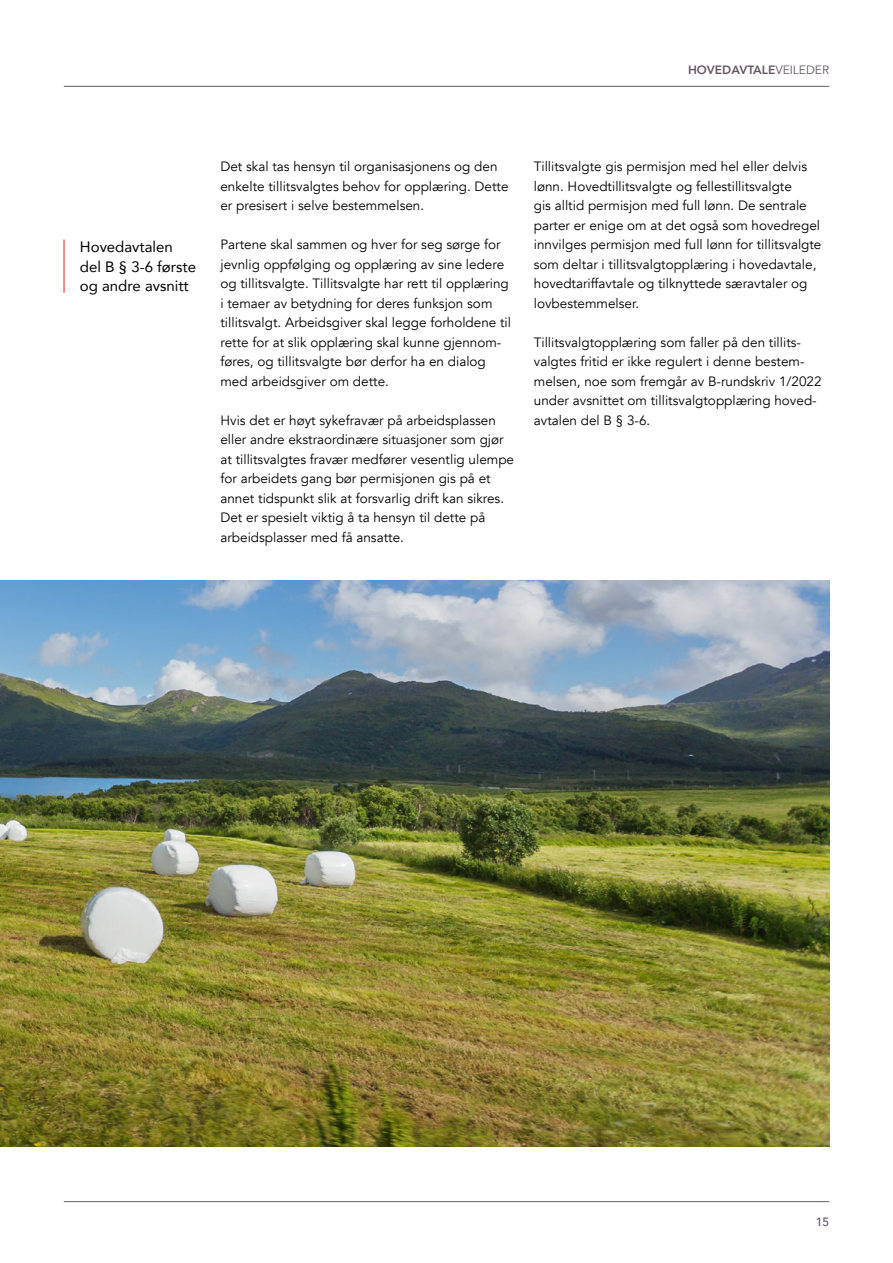
<style>
.page{position:relative;width:893px;height:1263px;background:#fff}
.page>*{position:absolute;margin:0;border:0;box-sizing:border-box;transform-origin:0 0}
.Margtekst{font:15px/19.5px "Avenir";color:#000}
.Brødtekst{font:13.5px/19.5px "Avenir";color:#000}
.t1{font:800 12px "Avenir";color:#645565}
.t2{font:500 12px "Avenir";color:#645565}
.s1{font-weight:400}
</style>
<div class="page">
<hr style="left:64px;top:86px;width:765px;height:1px;background:#645565">
<hr style="left:64px;top:1201px;width:765px;height:1px;background:#645565">
<img style="left:0;top:580px;width:829px;height:566px">
<hr style="left:63px;top:239px;width:2px;height:54px;background:#e73b33">
<p class="t1" style="left:688px;top:60px;width:143px">HOVEDAVTALE<span class="s1">VEILEDER</span></p>
<p class="Margtekst" style="left:80px;top:237px;width:118px">Hovedavtalen del B § 3-6 første og andre avsnitt</p>
<p class="Brødtekst" style="left:220px;top:157px;width:290px">Det skal tas hensyn til organisasjonens og den enkelte tillitsvalgtes behov for opplæring. Dette er -presisert i selve bestemmelsen.</p>
<p class="Brødtekst" style="left:220px;top:235px;width:292px">Partene skal sammen og hver for seg sørge for jevnlig oppfølging og opplæring av sine ledere og tillitsvalgte. Tillitsvalgte har rett til opplæring i temaer av betydning for deres funksjon som tillitsvalgt. Arbeidsgiver skal legge forholdene til rette for at slik opplæring skal kunne gjennom&shy;føres, og tillitsvalgte bør derfor ha en dialog med arbeidsgiver om dette.</p>
<p class="Brødtekst" style="left:220px;top:410px;width:295px">Hvis det er høyt sykefravær på arbeidsplassen eller andre ekstraordinære situasjoner som gjør at tillitsvalgtes fravær medfører vesentlig ulempe for arbeidets gang bør permisjonen gis på et annet tidspunkt slik at forsvarlig drift kan sikres.<br>Det er spesielt viktig å ta hensyn til dette på arbeidsplasser med få ansatte.</p>
<p class="Brødtekst" style="left:534px;top:157px;width:289px">Tillitsvalgte gis permisjon med hel eller delvis lønn. Hovedtillitsvalgte og fellestillitsvalgte<br>gis alltid permisjon med full lønn. De sentrale parter er enige om at det også som hovedregel innvilges permisjon med full lønn for tillitsvalgte som deltar i tillitsvalgtopplæring i hovedavtale, hovedtariffavtale og tilknyttede særavtaler og lovbestemmelser.</p>
<p class="Brødtekst" style="left:534px;top:332px;width:289px">Tillitsvalgtopplæring som faller på den tillits&shy;valgtes fritid er ikke regulert i denne bestem&shy;melsen, noe som fremgår av B-rundskriv 1/2022 under avsnittet om tillitsvalgtopplæring hoved&shy;avtalen del B § 3-6.</p>
<p class="t2" style="left:816px;top:1212px;width:15px">15</p>
</div>
